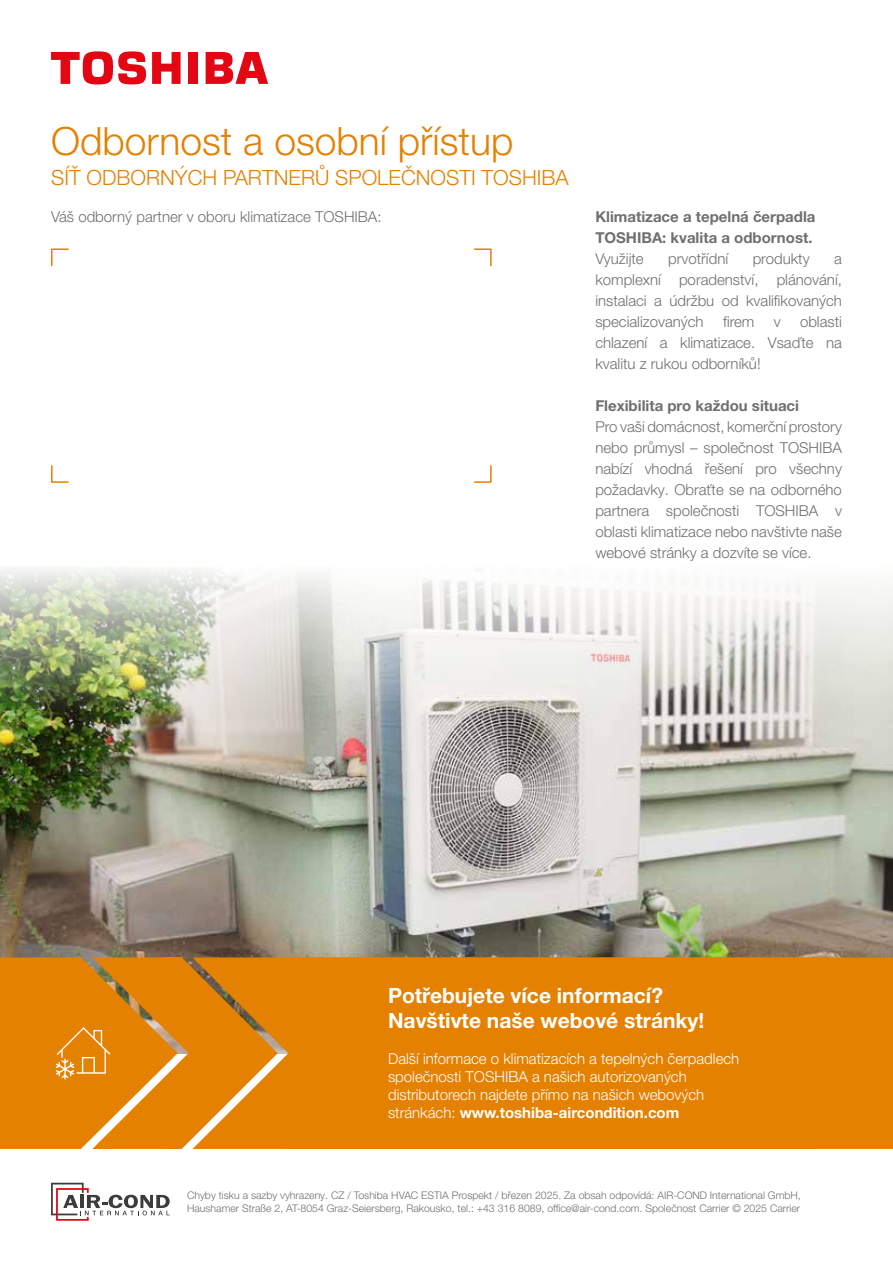
<style>
.page{position:relative;width:893px;height:1263px;background:#fff}
.page>*{position:absolute;margin:0;border:0;box-sizing:border-box;transform-origin:0 0}
.t1{font:300 39px "Helvetica Neue LT Pro";color:#e48100}
.t2{font:700 21px/25.2px "Helvetica Neue LT Pro";color:#fff}
.t3{font:300 21px "Helvetica Neue LT Pro";color:#e48100}
.t4{font:300 15px/21px "Helvetica Neue LT Pro";color:#706f6f;text-align:justify}
.t5{font:300 15px/18px "Helvetica Neue LT Pro";color:#fff}
.t6{font:700 15px/21px "Helvetica Neue LT Pro";color:#706f6f}
.t7{font:300 10.5px/12.6px "Helvetica Neue LT Pro";color:#706f6f}
.s1{font-weight:700}
</style>
<div class="page">
<img style="left:0;top:570px;width:893px;height:387px">
<svg style="left:51px;top:248px;width:18px;height:19px"></svg>
<svg style="left:51px;top:465px;width:18px;height:18px"></svg>
<svg style="left:474px;top:248px;width:18px;height:19px"></svg>
<svg style="left:474px;top:465px;width:18px;height:18px"></svg>
<div style="left:188px;top:52px;width:10px;height:32px;background:#e30613"></div>
<svg style="left:152px;top:52px;width:29px;height:32px"></svg>
<svg style="left:206px;top:52px;width:62px;height:32px"></svg>
<svg style="left:51px;top:51px;width:95px;height:34px"></svg>
<div style="left:283px;top:957px;width:610px;height:192px;background:#e48100"></div>
<svg style="left:0;top:957px;width:280px;height:192px;background:#e1860f"></svg>
<svg style="left:51px;top:1183px;width:119px;height:38px"></svg>
<h1 class="t1" style="left:51px;top:118px;width:464px">Odbornost a osobní přístup</h1>
<h2 class="t3" style="left:51px;top:165px;width:519px">SÍŤ ODBORNÝCH PARTNERŮ SPOLEČNOSTI TOSHIBA</h2>
<p class="t4" style="left:51px;top:206px;width:332px">Váš odborný partner v oboru klimatizace TOSHIBA:</p>
<p class="t6" style="left:595px;top:206px;width:222px">Klimatizace a tepelná čerpadla<br>TOSHIBA: kvalita a odbornost.</p>
<p class="t4" style="left:595px;top:248px;width:50px">Využijte</p>
<p class="t4" style="left:668px;top:248px;width:61px">prvotřídní</p>
<p class="t4" style="left:753px;top:248px;width:58px">produkty</p>
<p class="t4" style="left:595px;top:248px;width:248px;text-indent:239px">a komplexní poradenství, plánování, instalaci a údržbu od kvalifikovaných specializovaných</p>
<p class="t4" style="left:595px;top:311px;width:248px;text-indent:205px">oblasti chlazení a klimatizace. Vsaďte na kvalitu z rukou odborníků!</p>
<p class="t6" style="left:595px;top:395px;width:205px">Flexibilita pro každou situaci</p>
<p class="t4" style="left:595px;top:416px;width:248px">Pro vaši domácnost, komerční prostory nebo průmysl – společnost TOSHIBA nabízí vhodná řešení pro všechny požadavky. Obraťte se na odborného partnera společnosti TOSHIBA v oblasti klimatizace nebo navštivte naše webové stránky a dozvíte se více.</p>
<p class="t4" style="left:723px;top:311px;width:33px">firem</p>
<p class="t4" style="left:774px;top:311px;width:8px">v</p>
<h2 class="t2" style="left:388px;top:982px;width:318px">Potřebujete více informací?<br>Navštivte naše webové stránky!</h2>
<p class="t5" style="left:388px;top:1050px;width:353px">Další informace o klimatizacích a tepelných čerpadlech společnosti TOSHIBA a našich autorizovaných distributorech najdete přímo na našich webových stránkách: <span class="s1">www.toshiba-aircondition.com</span></p>
<p class="t7" style="left:187px;top:1189px;width:615px">Chyby tisku a sazby vyhrazeny. CZ / Toshiba HVAC ESTIA Prospekt / březen 2025. Za obsah odpovídá: AIR-COND International GmbH,<br>Haushamer Straße 2, AT-8054 Graz-Seiersberg, Rakousko, tel.: +43 316 8089, office@air-cond.com. Společnost Carrier © 2025 Carrier</p>
</div>
